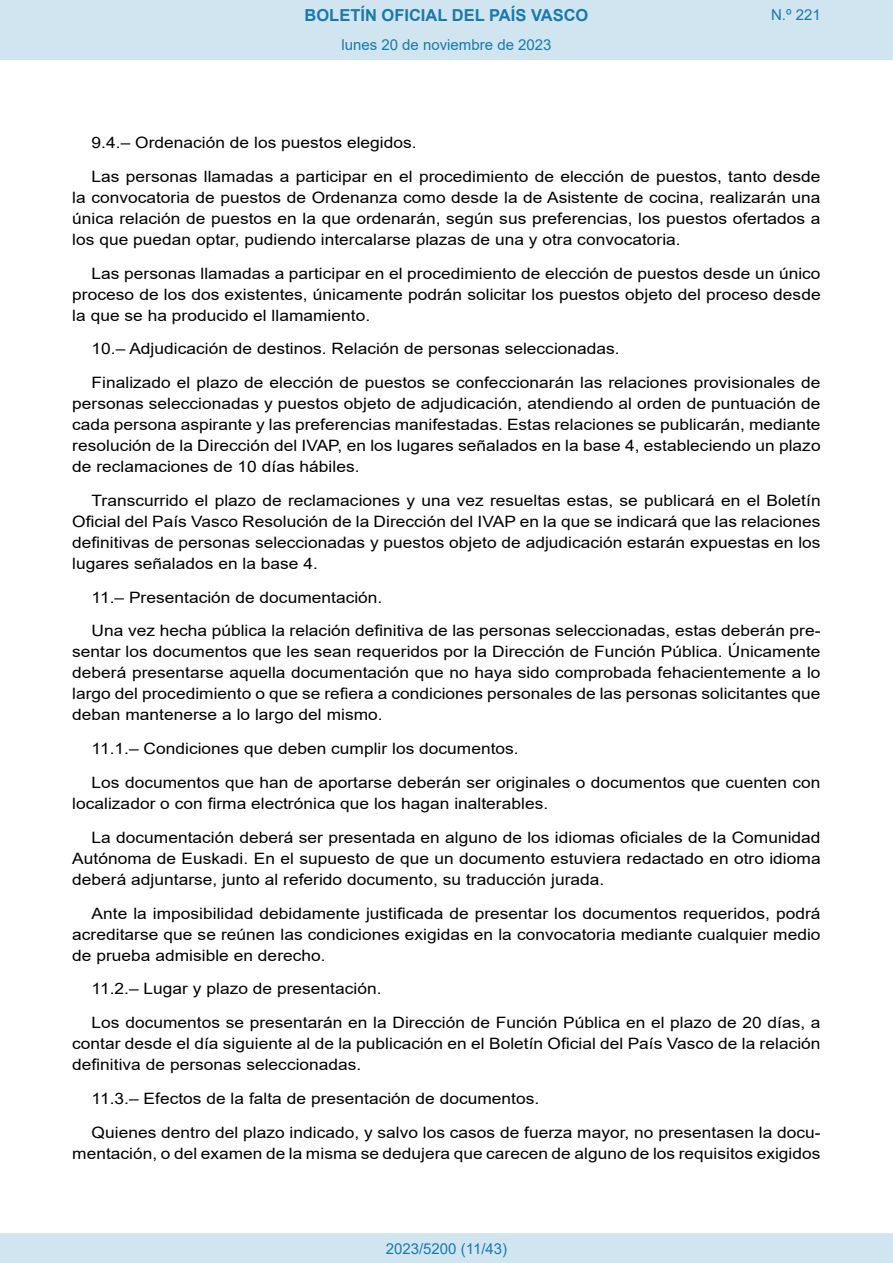
<style>
.page{position:relative;width:893px;height:1263px;background:#fff}
.page>*{position:absolute;margin:0;border:0;box-sizing:border-box;transform-origin:0 0}
.t1{font:700 16.5px "Arial";color:#1879ad}
.BOPVDetalle{font:15.6px/21px "Arial";color:#000;text-align:justify;scale:1.11 1}
.Paginacion_Centro{font:15px "Arial";color:#1879ad}
</style>
<div class="page">
<div style="left:0;top:0;width:893px;height:60px;background:#d0e5f0"></div>
<div style="left:0;top:1233px;width:893px;height:30px;background:#d0e5f0"></div>
<p class="t1" style="left:305px;top:3px;width:285px">BOLETÍN OFICIAL DEL PAÍS VASCO</p>
<p class="Paginacion_Centro" style="left:341px;top:35px;width:212px">lunes 20 de noviembre de 2023</p>
<p class="Paginacion_Centro" style="left:771px;top:5px;width:51px">N.º 221</p>
<p class="BOPVDetalle" style="left:92px;top:132px;width:294px">9.4.– Ordenación de los puestos elegidos.</p>
<p class="BOPVDetalle" style="left:72px;top:166px;width:676px;text-indent:19px">Las personas llamadas a participar en el procedimiento de elección de puestos, tanto desde la convocatoria de puestos de Ordenanza como desde la de Asistente de cocina, realizarán una única relación de puestos en la que ordenarán, según sus preferencias, los puestos ofertados a los que puedan optar, pudiendo intercalarse plazas de una y otra convocatoria.</p>
<p class="BOPVDetalle" style="left:72px;top:263px;width:676px;text-indent:19px">Las personas llamadas a participar en el procedimiento de elección de puestos desde un único proceso de los dos existentes, únicamente podrán solicitar los puestos objeto del proceso desde la que se ha producido el llamamiento.</p>
<p class="BOPVDetalle" style="left:92px;top:338px;width:477px">10.– Adjudicación de destinos. Relación de personas seleccionadas.</p>
<p class="BOPVDetalle" style="left:72px;top:372px;width:676px;text-indent:19px">Finalizado el plazo de elección de puestos se confeccionarán las relaciones provisionales de personas seleccionadas y puestos objeto de adjudicación, atendiendo al orden de puntuación de cada persona aspirante y las preferencias manifestadas. Estas relaciones se publicarán, mediante resolución de la Dirección del IVAP, en los lugares señalados en la base 4, estableciendo un plazo de reclamaciones de 10 días hábiles.</p>
<p class="BOPVDetalle" style="left:72px;top:490px;width:676px;text-indent:19px">Transcurrido el plazo de reclamaciones y una vez resueltas estas, se publicará en el Boletín Oficial del País Vasco Resolución de la Dirección del IVAP en la que se indicará que las relaciones definitivas de personas seleccionadas y puestos objeto de adjudicación estarán expuestas en los lugares señalados en la base 4.</p>
<p class="BOPVDetalle" style="left:92px;top:587px;width:263px">11.– Presentación de documentación.</p>
<p class="BOPVDetalle" style="left:72px;top:620px;width:676px;text-indent:19px">Una vez hecha pública la relación definitiva de las personas seleccionadas, estas deberán pre&shy;sentar los documentos que les sean requeridos por la Dirección de Función Pública. Únicamente deberá presentarse aquella documentación que no haya sido comprobada fehacientemente a lo largo del procedimiento o que se refiera a condiciones personales de las personas solicitantes que deban mantenerse a lo largo del mismo.</p>
<p class="BOPVDetalle" style="left:92px;top:738px;width:386px">11.1.– Condiciones que deben cumplir los documentos.</p>
<p class="BOPVDetalle" style="left:72px;top:772px;width:676px;text-indent:19px">Los documentos que han de aportarse deberán ser originales o documentos que cuenten con localizador o con firma electrónica que los hagan inalterables.</p>
<p class="BOPVDetalle" style="left:72px;top:827px;width:676px;text-indent:19px">La documentación deberá ser presentada en alguno de los idiomas oficiales de la Comunidad Autónoma de Euskadi. En el supuesto de que un documento estuviera redactado en otro idioma deberá adjuntarse, junto al referido documento, su traducción jurada.</p>
<p class="BOPVDetalle" style="left:72px;top:902px;width:676px;text-indent:19px">Ante la imposibilidad debidamente justificada de presentar los documentos requeridos, podrá acreditarse que se reúnen las condiciones exigidas en la convocatoria mediante cualquier medio de prueba admisible en derecho.</p>
<p class="BOPVDetalle" style="left:92px;top:978px;width:263px">11.2.– Lugar y plazo de presentación.</p>
<p class="BOPVDetalle" style="left:72px;top:1012px;width:676px;text-indent:19px">Los documentos se presentarán en la Dirección de Función Pública en el plazo de 20 días, a contar desde el día siguiente al de la publicación en el Boletín Oficial del País Vasco de la relación definitiva de personas seleccionadas.</p>
<p class="BOPVDetalle" style="left:92px;top:1088px;width:405px">11.3.– Efectos de la falta de presentación de documentos.</p>
<p class="BOPVDetalle" style="left:72px;top:1121px;width:676px;text-align:right">Quienes dentro del plazo indicado, y salvo los casos de fuerza mayor, no presentasen la docu&shy;mentación, o del examen de la misma se dedujera que carecen de alguno de los requisitos exigidos</p>
<p class="Paginacion_Centro" style="left:386px;top:1238px;width:123px">2023/5200 (11/43)</p>
</div>
